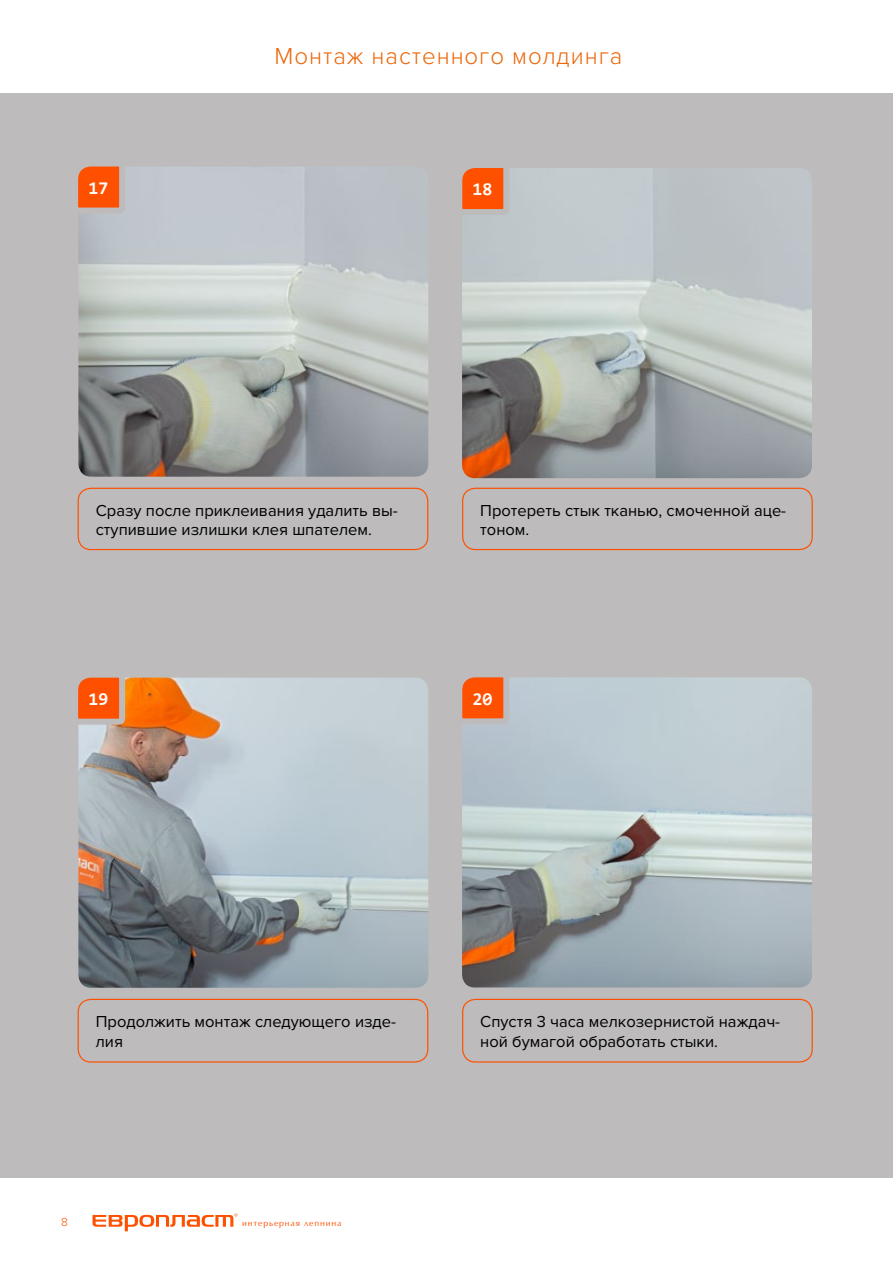
<style>
.page{position:relative;width:893px;height:1263px;background:#fff}
.page>*{position:absolute;margin:0;border:0;box-sizing:border-box;transform-origin:0 0}
.t1{font:300 24px "Proxima Nova";letter-spacing:.04em;color:#ec6608}
.t2{font:700 18px "Consolas";color:#fff}
.t3{font:16.5px/19.8px "Proxima Nova";color:#000}
.t4{font:300 12px "Proxima Nova";color:#ff5000}
.t5{font:8.1px "Optimal C";letter-spacing:.1em;color:#ff5000}
</style>
<div class="page">
<div style="left:0;top:93px;width:893px;height:1084px;background:#bdbbbb"></div>
<img style="left:78px;top:678px;width:350px;height:310px">
<img style="left:78px;top:167px;width:350px;height:310px">
<svg style="left:78px;top:677px;width:50px;height:51px"></svg>
<svg style="left:78px;top:166px;width:50px;height:51px"></svg>
<div style="left:78px;top:999px;width:350px;height:63px;border:1px solid #ff5000;border-radius:13px"></div>
<div style="left:78px;top:488px;width:350px;height:62px;border:1px solid #ff5000;border-radius:13px"></div>
<img style="left:462px;top:168px;width:350px;height:310px">
<img style="left:462px;top:677px;width:350px;height:310px">
<svg style="left:462px;top:168px;width:50px;height:50px"></svg>
<svg style="left:462px;top:677px;width:50px;height:50px"></svg>
<div style="left:462px;top:488px;width:351px;height:62px;border:1px solid #ff5000;border-radius:13px"></div>
<div style="left:462px;top:999px;width:351px;height:63px;border:1px solid #ff5000;border-radius:13px"></div>
<svg style="left:93px;top:1213px;width:144px;height:18px"></svg>
<p class="t2" style="left:88px;top:176px;width:21px">17</p>
<h1 class="t1" style="left:274px;top:42px;width:349px">Монтаж настенного молдинга</h1>
<p class="t2" style="left:473px;top:178px;width:21px">18</p>
<p class="t3" style="left:96px;top:500px;width:304px">Сразу после приклеивания удалить вы&shy;ступившие излишки клея шпателем.</p>
<p class="t2" style="left:88px;top:687px;width:21px">19</p>
<p class="t3" style="left:480px;top:500px;width:307px">Протереть стык тканью, смоченной аце&shy;тоном.</p>
<p class="t2" style="left:473px;top:687px;width:21px">20</p>
<p class="t3" style="left:96px;top:1012px;width:302px">Продолжить монтаж следующего изде&shy;лия</p>
<p class="t4" style="left:61px;top:1215px;width:8px">8</p>
<p class="t5" style="left:242px;top:1219px;width:101px">интерьерная лепнина</p>
<p class="t3" style="left:480px;top:1012px;width:301px">Спустя 3 часа мелкозернистой наждач&shy;ной бумагой обработать стыки.</p>
</div>
